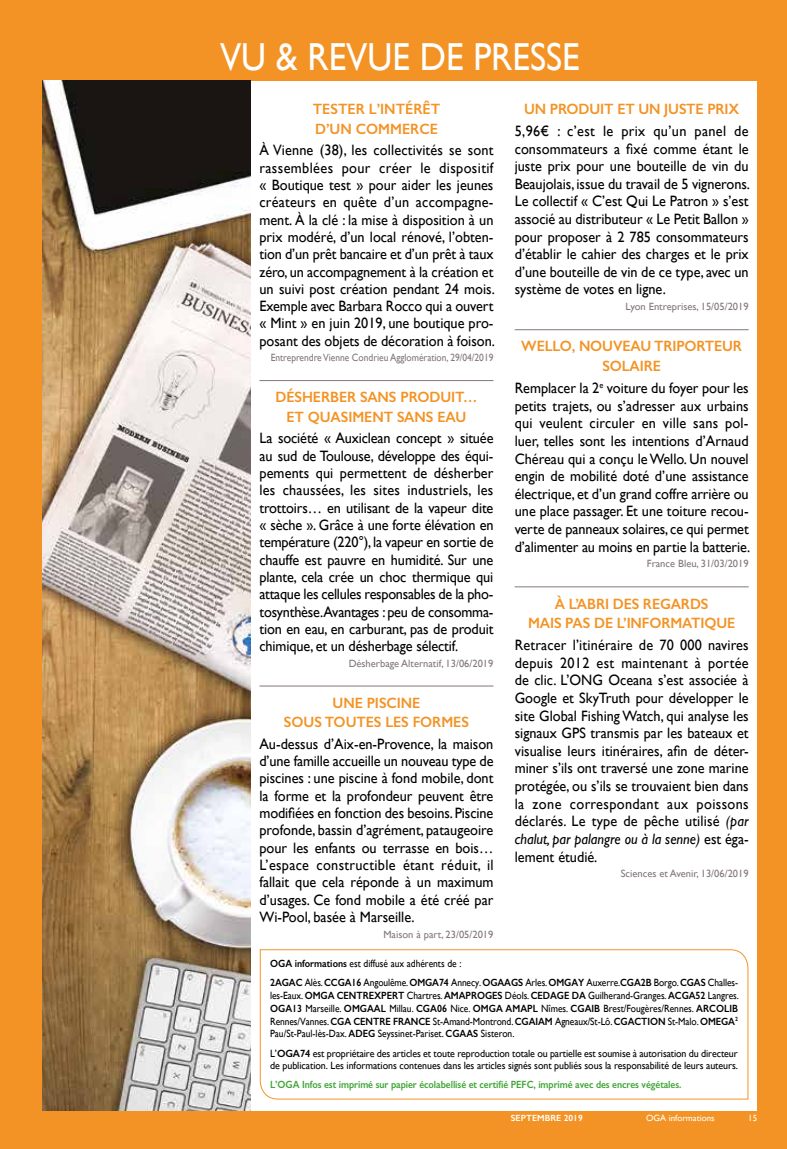
<style>
.page{position:relative;width:787px;height:1149px;background:#fff}
.page>*{position:absolute;margin:0;border:0;box-sizing:border-box;transform-origin:0 0}
.t1{font:39px "Gill Sans";color:#fff;scale:.9 1}
.t2{font:15px/17.2px "Gill Sans";color:#000;text-align:justify;scale:.95 1}
.t3{font:600 15px/19.5px "Gill Sans";letter-spacing:-.01em;color:#f39325;text-align:center;scale:.95 1}
.t4{font:10.5px/12.8px "Gill Sans";letter-spacing:-.005em;color:#000;scale:.9 1}
.t5{font:10.5px/12.8px "Gill Sans";letter-spacing:-.005em;color:#000;scale:.95 1}
.t6{font:10.5px "Gill Sans";color:#84767d}
.t7{font:600 10.5px "Gill Sans";letter-spacing:-.005em;color:#3fa535;scale:.9 1}
.t8{font:10.5px "Gill Sans";color:#84767d;scale:.9 1}
.t9{font:9px "Gill Sans";color:#fff}
.t10{font:600 9px "Gill Sans";color:#fff}
.s1{font-style:italic}
.s2{font-weight:600}
</style>
<div class="page">
<div style="left:0;top:0;width:787px;height:1148px;background:#f39325"></div>
<div style="left:43px;top:81px;width:714px;height:1029px;background:#fff"></div>
<hr style="left:259px;top:380px;width:234px;height:1px;background:#84767d">
<hr style="left:259px;top:685px;width:234px;height:1px;background:#84767d">
<hr style="left:514px;top:329px;width:234px;height:1px;background:#84767d">
<hr style="left:514px;top:586px;width:234px;height:1px;background:#84767d">
<img style="left:43px;top:81px;width:208px;height:1029px">
<svg style="left:259px;top:949px;width:489px;height:150px"></svg>
<h1 class="t1" style="left:220px;top:33px;width:401px">VU &amp; REVUE DE PRESSE</h1>
<p class="t3" style="left:313px;top:99px;width:136px;text-align:left">TESTER L’INTÉRÊT<br>D’UN COMMERCE</p>
<p class="t2" style="left:259px;top:141px;width:249px">À Vienne (38), les collectivités se sont rassemblées pour créer le dispositif « Boutique test » pour aider les jeunes créateurs en quête d’un accompagne&shy;ment. À la clé : la mise à disposition à un prix modéré, d’un local rénové, l’obten&shy;tion d’un prêt bancaire et d’un prêt à taux zéro, un accompagnement à la création et un suivi post création pendant 24 mois.<br>Exemple avec Barbara Rocco qui a ouvert « Mint » en juin 2019, une boutique pro&shy;posant des objets de décoration à foison.</p>
<p class="t8" style="left:271px;top:351px;width:249px">Entreprendre Vienne Condrieu Agglomération, 29/04/2019</p>
<p class="t3" style="left:275px;top:387px;width:214px">DÉSHERBER SANS PRODUIT…<br>ET QUASIMENT SANS EAU</p>
<p class="t2" style="left:259px;top:429px;width:248px">La société « Auxiclean concept » située au sud de Toulouse, développe des équi&shy;pements qui permettent de désherber les chaussées, les sites industriels, les trottoirs… en utilisant de la vapeur dite « sèche ». Grâce à une forte élévation en température (220°), la vapeur en sortie de chauffe est pauvre en humidité. Sur une plante, cela crée un choc thermique qui attaque les cellules responsables de la pho&shy;tosynthèse.Avantages : peu de consomma&shy;tion en eau, en carburant, pas de produit chimique, et un désherbage sélectif.</p>
<p class="t6" style="left:349px;top:657px;width:146px">Désherbage Alternatif, 13/06/2019</p>
<p class="t3" style="left:284px;top:692px;width:196px">UNE PISCINE<br>SOUS TOUTES LES FORMES</p>
<p class="t2" style="left:259px;top:734px;width:248px">Au-dessus d’Aix-en-Provence, la maison d’une famille accueille un nouveau type de piscines : une piscine à fond mobile, dont la forme et la profondeur peuvent être modifiées en fonction des besoins. Piscine profonde, bassin d’agrément, pataugeoire pour les enfants ou terrasse en bois… L’espace constructible étant réduit, il fallait que cela réponde à un maximum d’usages. Ce fond mobile a été créé par Wi-Pool, basée à Marseille.</p>
<p class="t6" style="left:383px;top:927px;width:112px">Maison à part, 23/05/2019</p>
<p class="t3" style="left:524px;top:99px;width:228px">UN PRODUIT ET UN JUSTE PRIX</p>
<p class="t2" style="left:514px;top:122px;width:249px">5,96€ : c’est le prix qu’un panel de consommateurs a fixé comme étant le juste prix pour une bouteille de vin du Beaujolais, issue du travail de 5 vignerons.<br>Le collectif « C’est Qui Le Patron » s’est associé au distributeur « Le Petit Ballon » pour proposer à 2 785 consommateurs d’établir le cahier des charges et le prix d’une bouteille de vin de ce type, avec un système de votes en ligne.</p>
<p class="t6" style="left:625px;top:300px;width:125px">Lyon Entreprises, 15/05/2019</p>
<p class="t3" style="left:521px;top:336px;width:234px">WELLO, NOUVEAU TRIPORTEUR<br>SOLAIRE</p>
<p class="t2" style="left:514px;top:379px;width:249px">Remplacer la 2<sup>e</sup> voiture du foyer pour les petits trajets, ou s’adresser aux urbains qui veulent circuler en ville sans pol&shy;luer, telles sont les intentions d’Arnaud Chéreau qui a conçu le Wello. Un nouvel engin de mobilité doté d’une assistance électrique, et d’un grand coffre arrière ou une place passager. Et une toiture recou&shy;verte de panneaux solaires, ce qui permet d’alimenter au moins en partie la batterie.</p>
<p class="t6" style="left:646px;top:557px;width:103px">France Bleu, 31/03/2019</p>
<p class="t3" style="left:528px;top:593px;width:220px">À L’ABRI DES REGARDS<br>MAIS PAS DE L’INFORMATIQUE</p>
<p class="t2" style="left:514px;top:636px;width:248px">Retracer l’itinéraire de 70 000 navires depuis 2012 est maintenant à portée de clic. L’ONG Oceana s’est associée à Google et SkyTruth pour développer le site Global Fishing Watch, qui analyse les signaux GPS transmis par les bateaux et visualise leurs itinéraires, afin de déter&shy;miner s’ils ont traversé une zone marine protégée, ou s’ils se trouvaient bien dans la zone correspondant aux poissons déclarés. Le type de pêche utilisé <span class="s1">(par chalut, par palangre ou à la senne)</span> est éga&shy;lement étudié.</p>
<p class="t6" style="left:620px;top:867px;width:129px">Sciences et Avenir, 13/06/2019</p>
<p class="t4" style="left:270px;top:953px;width:521px;line-height:19.2px"><span class="s2">OGA informations</span> est diffusé aux adhérents de :<br><span class="s2">2AGAC</span> Alès. <span class="s2">CCGA16</span> Angoulême. <span class="s2">OMGA74</span> Annecy. <span class="s2">OGAAGS</span> Arles. <span class="s2">OMGAY</span> Auxerre.<span class="s2">CGA2B</span> Borgo. <span class="s2">CGAS</span> Challes-</p>
<p class="t4" style="left:270px;top:988px;width:522px;text-align:justify">les-Eaux. <span class="s2">OMGA CENTREXPERT</span> Chartres. <span class="s2">AMAPROGES</span> Déols. <span class="s2">CEDAGE DA</span> Guilherand-Granges. <span class="s2">ACGA52</span> Langres.<br><span class="s2">OGA13</span> Marseille. <span class="s2">OMGAAL</span> Millau. <span class="s2">CGA06</span> Nice. <span class="s2">OMGA AMAPL</span> Nîmes. <span class="s2">CGAIB</span> Brest/Fougères/Rennes. <span class="s2">ARCOLIB </span>Rennes/Vannes. <span class="s2">CGA CENTRE FRANCE</span> St-Amand-Montrond. <span class="s2">CGAIAM</span> Agneaux/St-Lô. <span class="s2">CGACTION</span> St-Malo. <span class="s2">OMEGA</span><sup>2<br></sup>Pau/St-Paul-lès-Dax. <span class="s2">ADEG</span> Seyssinet-Pariset. <span class="s2">CGAAS</span> Sisteron.</p>
<p class="t5" style="left:270px;top:1046px;width:494px">L’<span class="s2">OGA74</span> est propriétaire des articles et toute reproduction totale ou partielle est soumise à autorisation du directeur de publication. Les informations contenues dans les articles signés sont publiés sous la responsabilité de leurs auteurs.</p>
<p class="t7" style="left:270px;top:1078px;width:458px">L’OGA Infos est imprimé sur papier écolabellisé et certifié PEFC, imprimé avec des encres végétales.</p>
<p class="t10" style="left:511px;top:1112px;width:73px">SEPTEMBRE 2019</p>
<p class="t9" style="left:646px;top:1112px;width:70px">OGA informations</p>
<p class="t9" style="left:748px;top:1112px;width:10px">15</p>
</div>
